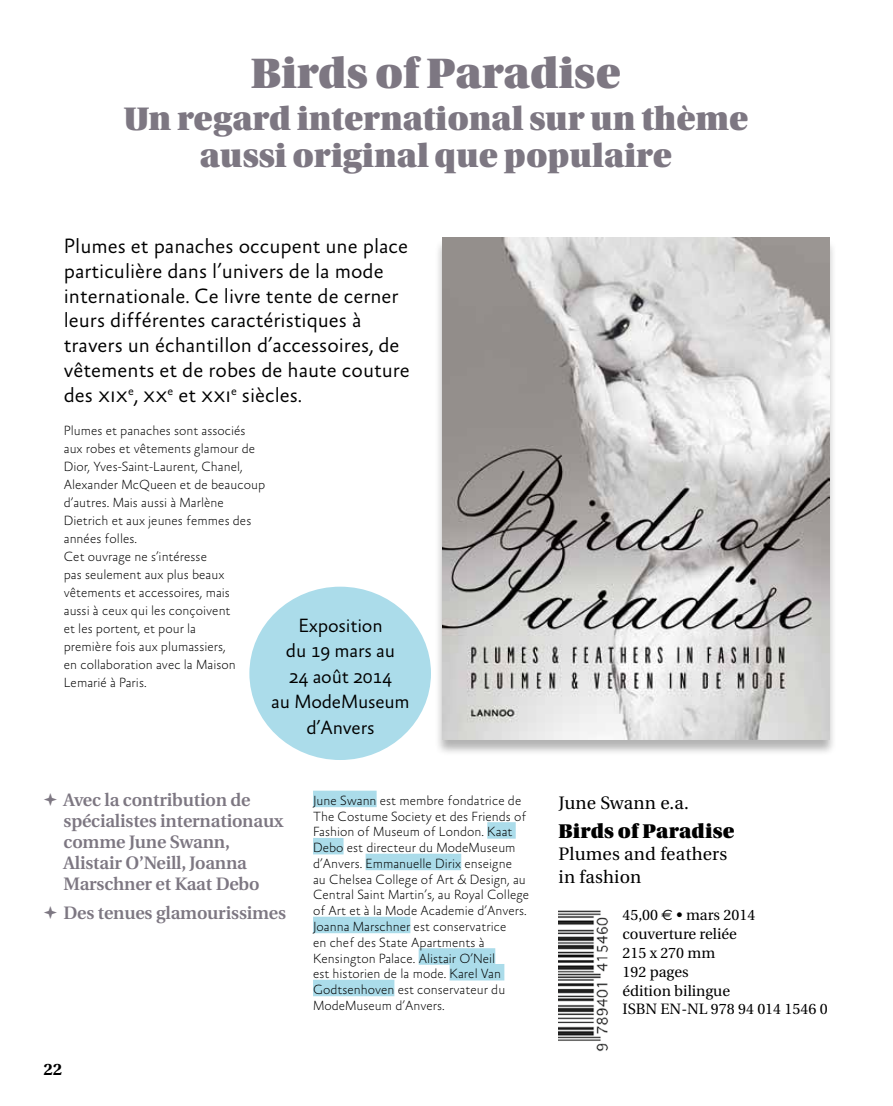
<style>
.page{position:relative;width:893px;height:1106px;background:#fff}
.page>*{position:absolute;margin:0;border:0;box-sizing:border-box;transform-origin:0 0}
.t1{font:45px "Utopia Std Black Headline";color:#7d7782}
.t2{font:34.5px/37.5px "Utopia Std Black Headline";color:#7d7782;text-align:center}
.t3{font:300 21px/24.8px "Absara Sans OT";color:#000}
.t4{font:21px "Utopia Std Black Headline";letter-spacing:.01em;color:#000}
.t5{font:300 19.5px/25.5px "Absara Sans OT";letter-spacing:-.01em;color:#000;text-align:center}
.t6{font:600 18px/21px "Utopia";letter-spacing:-.01em;color:#7d7782}
.t7{font:18px/22.5px "Utopia";letter-spacing:.01em;color:#000}
.t8{font:700 16.5px "Utopia";color:#000}
.t9{font:15px/18.8px "Utopia";color:#000}
.t10{font:100 13.5px/18px "Absara Sans OT";color:#000}
.s1{font-family:"Euro Sans"}
</style>
<div class="page">
<div style="left:313px;top:790px;width:64px;height:17px;background:#abdcea"></div>
<div style="left:487px;top:822px;width:29px;height:16px;background:#abdcea"></div>
<div style="left:313px;top:838px;width:31px;height:16px;background:#abdcea"></div>
<div style="left:366px;top:853px;width:95px;height:17px;background:#abdcea"></div>
<div style="left:313px;top:916px;width:97px;height:17px;background:#abdcea"></div>
<div style="left:419px;top:948px;width:76px;height:16px;background:#abdcea"></div>
<div style="left:450px;top:964px;width:54px;height:16px;background:#abdcea"></div>
<div style="left:313px;top:979px;width:81px;height:17px;background:#abdcea"></div>
<img style="left:558px;top:910px;width:51px;height:142px">
<div style="left:249px;top:586px;width:182px;height:174px;background:#abdcea;border-radius:50%"></div>
<div style="left:434px;top:238px;width:403px;height:518px;background:#000;opacity:.3"></div>
<img style="left:442px;top:238px;width:387px;height:501px">
<h1 class="t1" style="left:251px;top:50px;width:371px">Birds of Paradise</h1>
<h2 class="t2" style="left:124px;top:100px;width:626px">Un regard international sur un thème aussi original que populaire</h2>
<p class="t3" style="left:64px;top:235px;width:348px">Plumes et panaches occupent une place particulière dans l’univers de la mode internationale. Ce livre tente de cerner leurs différentes caractéristiques à travers un échantillon d’accessoires, de vêtements et de robes de haute couture des xix<sup>e</sup>, xx<sup>e</sup> et xxi<sup>e</sup> siècles.</p>
<p class="t10" style="left:64px;top:422px;width:203px">Plumes et panaches sont associés aux robes et vêtements glamour de<br>Dior, Yves-Saint-Laurent, Chanel,<br>Alexander McQueen et de beaucoup d’autres. Mais aussi à Marlène<br>Dietrich et aux jeunes femmes des années folles.<br>Cet ouvrage ne s’intéresse<br>pas seulement aux plus beaux vêtements et accessoires, mais<br>aussi à ceux qui les conçoivent<br>et les portent, et pour la<br>première fois aux plumassiers,<br>en collaboration avec la Maison<br>Lemarié à Paris.</p>
<h3 class="t5" style="left:271px;top:613px;width:140px">Exposition<br>du 19 mars au<br>24 août 2014<br>au ModeMuseum d’Anvers</h3>
<h3 class="t6" style="left:64px;top:789px;width:221px">Avec la contribution de spécialistes internationaux comme June Swann,<br>Alistair O’Neill, Joanna<br>Marschner et Kaat Debo</h3>
<h3 class="t6" style="left:64px;top:902px;width:224px">Des tenues glamourissimes</h3>
<p class="t8" style="left:44px;top:1060px;width:20px">22</p>
<p class="t10" style="left:313px;top:793px;width:218px;line-height:15.8px">June Swann est membre fondatrice de The Costume Society et des Friends of Fashion of Museum of London. Kaat Debo est directeur du ModeMuseum d’Anvers. Emmanuelle Dirix enseigne<br>au Chelsea College of Art &amp; Design, au Central Saint Martin’s, au Royal College of Art et à la Mode Academie d’Anvers.<br>Joanna Marschner est conservatrice<br>en chef des State Apartments à Kensington Palace. Alistair O’Neil<br>est historien de la mode. Karel Van Godtsenhoven est conservateur du ModeMuseum d’Anvers.</p>
<h3 class="t7" style="left:559px;top:792px;width:132px">June Swann e.a.</h3>
<h3 class="t4" style="left:559px;top:820px;width:177px">Birds of Paradise</h3>
<h3 class="t7" style="left:559px;top:843px;width:170px">Plumes and feathers in fashion</h3>
<p class="t9" style="left:622px;top:906px;width:134px">45,00 <span class="s1">€</span> • mars 2014 couverture reliée<br>215 x 270 mm<br>192 pages<br>édition bilingue<br>isbn</p>
<p class="t9" style="left:660px;top:1000px;width:169px">EN-NL 978 94 014 1546 0</p>
</div>
